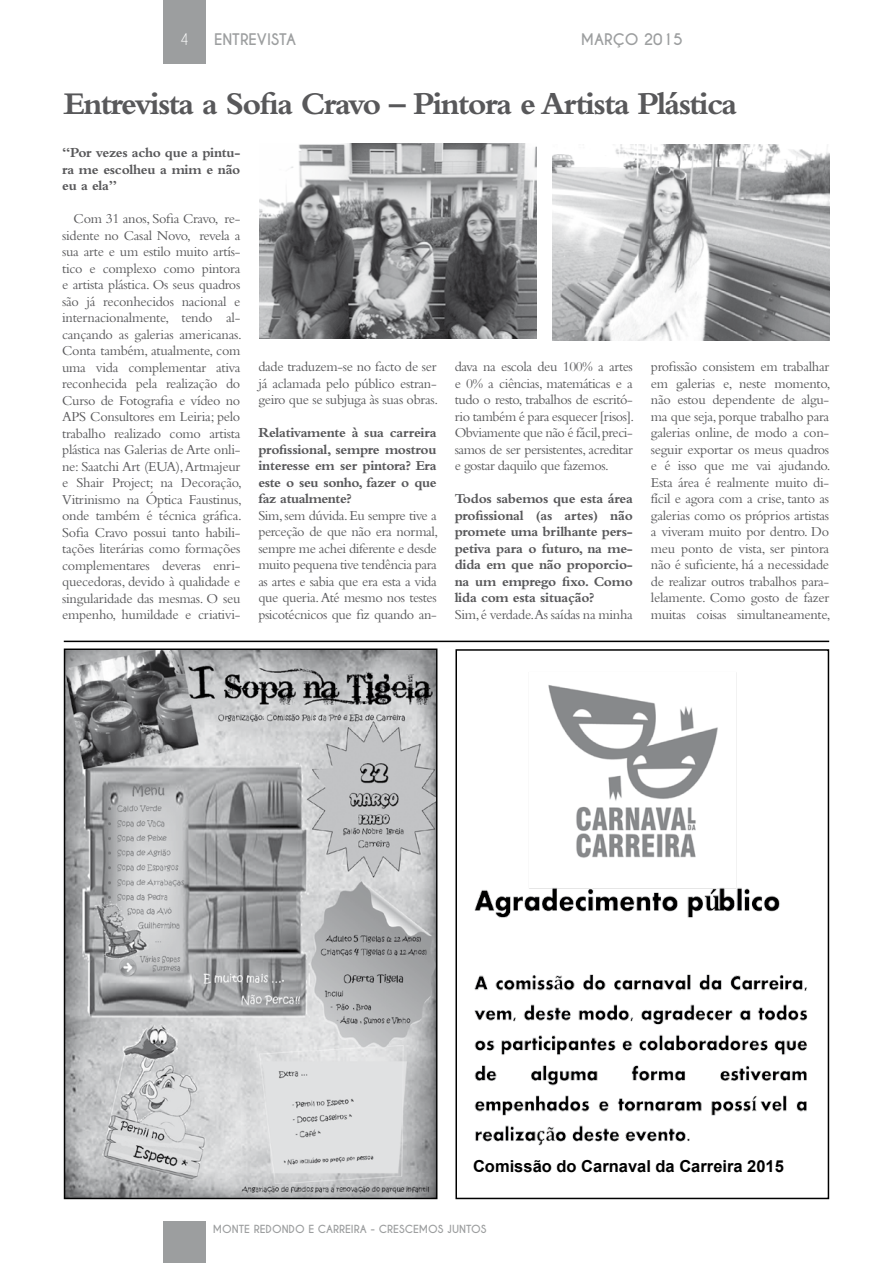
<style>
.page{position:relative;width:893px;height:1263px;background:#fff}
.page>*{position:absolute;margin:0;border:0;box-sizing:border-box;transform-origin:0 0}
.t1{font:700 33px "Bembo Std";letter-spacing:-.05em;color:#58585a}
.t2{font:700 16.5px "Arial";color:#000}
.t3{font:700 15px "Caviar Dreams";color:#9c9e9f}
.t4{font:15px "Caviar Dreams";color:#fff}
.t5{font:14.25px/16.5px "Bembo Std";letter-spacing:-.02em;color:#58585a;text-align:justify}
.t6{font:700 14.25px/16.5px "Bembo Std";letter-spacing:-.02em;color:#58585a;text-align:justify}
.t7{font:700 10.5px "Caviar Dreams";color:#9c9e9f}
</style>
<div class="page">
<div style="left:163px;top:1221px;width:43px;height:42px;background:#9c9e9f"></div>
<div style="left:163px;top:0;width:43px;height:64px;background:#9c9e9f"></div>
<hr style="left:64px;top:641px;width:765px;height:1px;background:#000">
<img style="left:66px;top:650px;width:369px;height:547px">
<img style="left:474px;top:673px;width:334px;height:473px">
<div style="left:455px;top:649px;width:374px;height:550px;border:2px solid #000"></div>
<img style="left:552px;top:144px;width:277px;height:196px">
<img style="left:260px;top:144px;width:276px;height:195px">
<p class="t4" style="left:180px;top:30px;width:11px">4</p>
<p class="t3" style="left:214px;top:30px;width:84px">ENTREVISTA</p>
<p class="t3" style="left:581px;top:30px;width:104px">MARÇO 2015</p>
<h1 class="t1" style="left:64px;top:85px;width:675px">Entrevista a Sofia Cravo – Pintora e Artista Plástica</h1>
<p class="t6" style="left:62px;top:144px;width:180px">“Por vezes acho que a pintu&shy;ra me escolheu a mim e não eu a ela”</p>
<p class="t5" style="left:62px;top:210px;width:181px;text-indent:11px">Com 31 anos, Sofia Cravo, re&shy;sidente no Casal Novo, revela a sua arte e um estilo muito artís&shy;tico e complexo como pintora e artista plástica. Os seus quadros são já reconhecidos nacional e internacionalmente, tendo al&shy;cançando as galerias americanas.<br>Conta também, atualmente, com uma vida complementar ativa reconhecida pela realização do Curso de Fotografia e vídeo no APS Consultores em Leiria; pelo trabalho realizado como artista plástica nas Galerias de Arte onli&shy;ne: Saatchi Art (EUA), Artmajeur e Shair Project; na Decoração, Vitrinismo na Óptica Faustinus, onde também é técnica gráfica.<br>Sofia Cravo possui tanto habili&shy;tações literárias como formações complementares deveras enri&shy;quecedoras, devido à qualidade e singularidade das mesmas. O seu empenho, humildade e criativi-</p>
<p class="t5" style="left:258px;top:358px;width:181px">dade traduzem-se no facto de ser já aclamada pelo público estran&shy;geiro que se subjuga às suas obras.</p>
<p class="t6" style="left:258px;top:424px;width:180px">Relativamente à sua carreira profissional, sempre mostrou interesse em ser pintora? Era este o seu sonho, fazer o que faz atualmente?</p>
<p class="t5" style="left:258px;top:507px;width:181px">Sim, sem dúvida. Eu sempre tive a perceção de que não era normal, sempre me achei diferente e desde muito pequena tive tendência para as artes e sabia que era esta a vida que queria. Até mesmo nos testes psicotécnicos que fiz quando an-</p>
<p class="t5" style="left:455px;top:358px;width:181px">dava na escola deu 100% a artes e 0% a ciências, matemáticas e a tudo o resto, trabalhos de escritó&shy;rio também é para esquecer [risos].<br>Obviamente que não é fácil, preci&shy;samos de ser persistentes, acreditar e gostar daquilo que fazemos.</p>
<p class="t6" style="left:455px;top:490px;width:180px">Todos sabemos que esta área profissional (as artes) não promete uma brilhante pers&shy;petiva para o futuro, na me&shy;dida em que não proporcio&shy;na um emprego fixo. Como lida com esta situação?</p>
<p class="t5" style="left:455px;top:606px;width:180px">Sim, é verdade.As saídas na minha</p>
<p class="t5" style="left:651px;top:358px;width:181px">profissão consistem em trabalhar em galerias e, neste momento, não estou dependente de algu&shy;ma que seja, porque trabalho para galerias online, de modo a con&shy;seguir exportar os meus quadros e é isso que me vai ajudando.<br>Esta área é realmente muito di&shy;fícil e agora com a crise, tanto as galerias como os próprios artistas a viveram muito por dentro. Do meu ponto de vista, ser pintora não é suficiente, há a necessidade de realizar outros trabalhos para&shy;lelamente. Como gosto de fazer muitas coisas simultaneamente,</p>
<p class="t2" style="left:473px;top:1155px;width:312px">Comissão do Carnaval da Carreira 2015</p>
<p class="t7" style="left:213px;top:1222px;width:275px">MONTE REDONDO E CARREIRA - CRESCEMOS JUNTOS</p>
</div>
